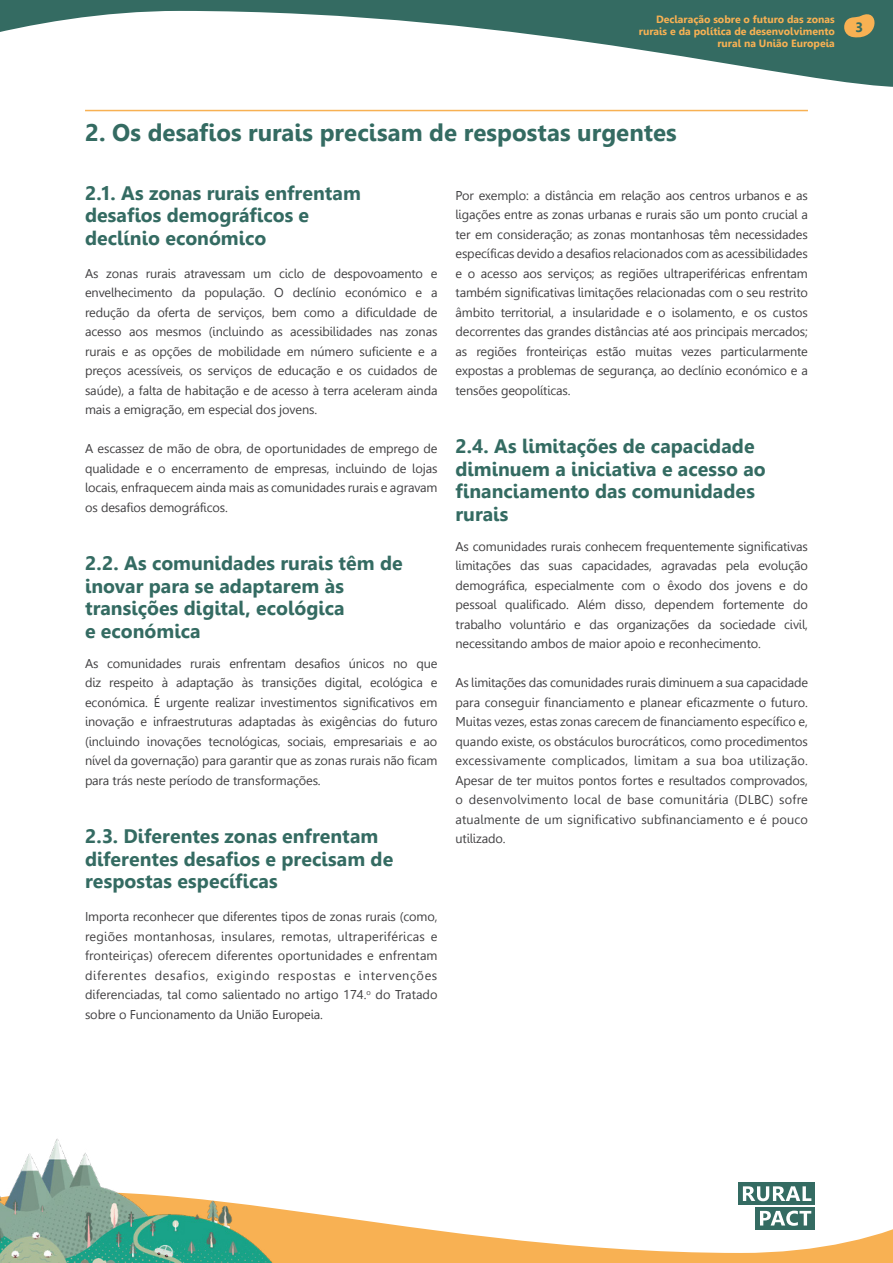
<style>
.page{position:relative;width:893px;height:1263px;background:#fff}
.page>*{position:absolute;margin:0;border:0;box-sizing:border-box;transform-origin:0 0}
.Title_-_level1{font:700 24px "Leelawadee";letter-spacing:.005em;color:#346b62}
.Title_-_level_2{font:700 19.5px/22.5px "Leelawadee";color:#346b62}
.t1{font:700 13.5px "Leelawadee";color:#346b62}
.Body_JUSTIFIED{font:12.75px/19.5px "Leelawadee";letter-spacing:-.01em;color:#414042;text-align:justify}
.t2{font:700 10.5px/12px "Leelawadee";color:#f8b153;text-align:right}
</style>
<div class="page">
<svg style="left:0;top:0;width:893px;height:87px"></svg>
<svg style="left:842px;top:7px;width:38px;height:34px"></svg>
<svg style="left:357px;top:1182px;width:536px;height:81px"></svg>
<img style="left:0;top:1138px;width:357px;height:125px">
<div style="left:739px;top:1182px;width:76px;height:22px;background:#346b62"></div>
<div style="left:756px;top:1207px;width:59px;height:22px;background:#346b62"></div>
<svg style="left:743px;top:1186px;width:68px;height:15px"></svg>
<svg style="left:760px;top:1210px;width:51px;height:16px"></svg>
<hr style="left:85px;top:110px;width:723px;height:1px;background:#f8b153">
<p class="t2" style="left:639px;top:14px;width:197px">Declaração sobre o futuro das zonas rurais e da política de desenvolvimento rural na União Europeia</p>
<p class="t1" style="left:855px;top:19px;width:9px">3</p>
<h2 class="Title_-_level1" style="left:85px;top:119px;width:593px">2. Os desafios rurais precisam de respostas urgentes</h2>
<h3 class="Title_-_level_2" style="left:85px;top:182px;width:277px">2.1. As zonas rurais enfrentam desafios demográficos e declínio económico</h3>
<p class="Body_JUSTIFIED" style="left:85px;top:263px;width:354px">As zonas rurais atravessam um ciclo de despovoamento e envelhecimento da população. O declínio económico e a redução da oferta de serviços, bem como a dificuldade de acesso aos mesmos (incluindo as acessibilidades nas zonas rurais e as opções de mobilidade em número suficiente e a preços acessíveis, os serviços de educação e os cuidados de saúde), a falta de habitação e de acesso à terra aceleram ainda mais a emigração, em especial dos jovens.</p>
<p class="Body_JUSTIFIED" style="left:85px;top:439px;width:354px">A escassez de mão de obra, de oportunidades de emprego de qualidade e o encerramento de empresas, incluindo de lojas locais, enfraquecem ainda mais as comunidades rurais e agravam os desafios demográficos.</p>
<p class="Body_JUSTIFIED" style="left:455px;top:185px;width:354px">Por exemplo: a distância em relação aos centros urbanos e as ligações entre as zonas urbanas e rurais são um ponto crucial a ter em consideração; as zonas montanhosas têm necessidades específicas devido a desafios relacionados com as acessibilidades e o acesso aos serviços; as regiões ultraperiféricas enfrentam também significativas limitações relacionadas com o seu restrito âmbito territorial, a insularidade e o isolamento, e os custos decorrentes das grandes distâncias até aos principais mercados; as regiões fronteiriças estão muitas vezes particularmente expostas a problemas de segurança, ao declínio económico e a tensões geopolíticas.</p>
<h3 class="Title_-_level_2" style="left:455px;top:435px;width:312px">2.4. As limitações de capacidade diminuem a iniciativa e acesso ao financiamento das comunidades rurais</h3>
<p class="Body_JUSTIFIED" style="left:455px;top:536px;width:354px">As comunidades rurais conhecem frequentemente significativas limitações das suas capacidades, agravadas pela evolução demográfica, especialmente com o êxodo dos jovens e do pessoal qualificado. Além disso, dependem fortemente do trabalho voluntário e das organizações da sociedade civil, necessitando ambos de maior apoio e reconhecimento.</p>
<p class="Body_JUSTIFIED" style="left:455px;top:673px;width:354px">As limitações das comunidades rurais diminuem a sua capacidade para conseguir financiamento e planear eficazmente o futuro.<br>Muitas vezes, estas zonas carecem de financiamento específico e, quando existe, os obstáculos burocráticos, como procedimentos excessivamente complicados, limitam a sua boa utilização.<br>Apesar de ter muitos pontos fortes e resultados comprovados, o desenvolvimento local de base comunitária (DLBC) sofre atualmente de um significativo subfinanciamento e é pouco utilizado.</p>
<h3 class="Title_-_level_2" style="left:85px;top:552px;width:319px">2.2. As comunidades rurais têm de inovar para se adaptarem às transições digital, ecológica<br>e económica</h3>
<p class="Body_JUSTIFIED" style="left:85px;top:653px;width:354px">As comunidades rurais enfrentam desafios únicos no que diz respeito à adaptação às transições digital, ecológica e económica. É urgente realizar investimentos significativos em inovação e infraestruturas adaptadas às exigências do futuro (incluindo inovações tecnológicas, sociais, empresariais e ao nível da governação) para garantir que as zonas rurais não ficam para trás neste período de transformações.</p>
<h3 class="Title_-_level_2" style="left:85px;top:825px;width:310px">2.3. Diferentes zonas enfrentam diferentes desafios e precisam de respostas específicas</h3>
<p class="Body_JUSTIFIED" style="left:85px;top:907px;width:354px">Importa reconhecer que diferentes tipos de zonas rurais (como, regiões montanhosas, insulares, remotas, ultraperiféricas e fronteiriças) oferecem diferentes oportunidades e enfrentam diferentes desafios, exigindo respostas e intervenções diferenciadas, tal como salientado no artigo 174.<sup>o</sup> do Tratado sobre o Funcionamento da União Europeia.</p>
</div>
